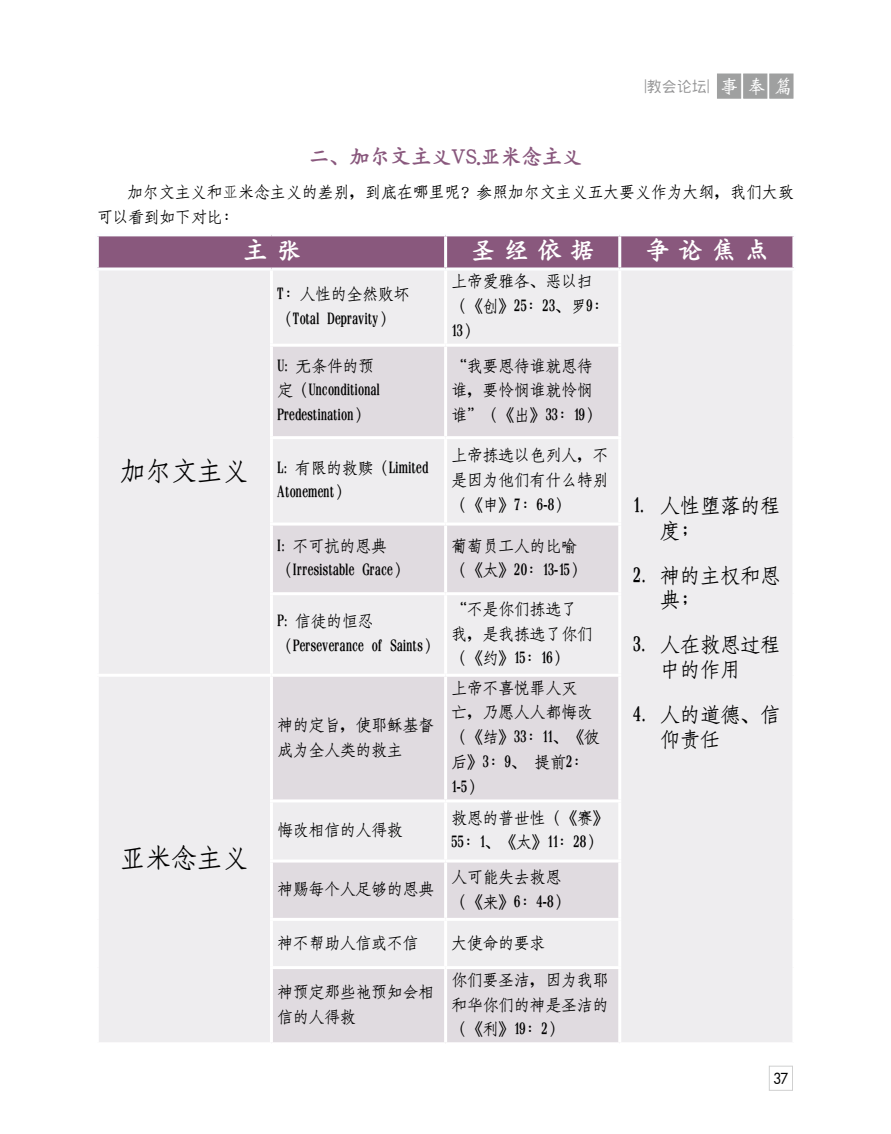
<style>
.page{position:relative;width:891px;height:1134px;background:#fff}
.page>*{position:absolute;margin:0;border:0;box-sizing:border-box;transform-origin:0 0}
.t1{font:27px "Han Wang Fang Song Medium Gb 5";color:#000;scale:.95 1}
.t2{font:25.5px "Han Wang Kai Bold Gb 5";letter-spacing:.34em;color:#fff}
.t3{font:21px/24.8px "Han Wang Fang Song Medium Gb 5";letter-spacing:.005em;color:#000;scale:.95 1}
.t4{font:21px "Han Wang Kai Bold Gb 5";color:#89587d}
.t5{font:16.5px/24.8px "Han Wang Fang Song Medium Gb 5";color:#000;scale:.95 1}
.t6{font:15px "Han Wang Hei Medium Gb 5";color:#949495}
.t7{font:14.85px "Futura Md";color:#000;scale:.91 1}
.s1{font-family:"Han Wang Wei Bei Medium Gb 5";font-size:19.5px;color:#fff}
.s2{font-family:"Fang Song"}
</style>
<div class="page">
<div style="left:99px;top:236px;width:693px;height:32px;background:#89587d"></div>
<div style="left:99px;top:271px;width:693px;height:771px;background:#eeedef"></div>
<svg style="left:273px;top:347px;width:345px;height:695px;background:#e6e2e6"></svg>
<hr style="left:270px;top:271px;width:3px;height:73px;background:#fff">
<hr style="left:444px;top:271px;width:3px;height:73px;background:#fff">
<hr style="left:618px;top:271px;width:3px;height:73px;background:#fff">
<hr style="left:270px;top:344px;width:176px;height:3px;background:#fff">
<hr style="left:270px;top:347px;width:3px;height:89px;background:#fff">
<hr style="left:446px;top:344px;width:175px;height:3px;background:#fff">
<hr style="left:444px;top:347px;width:3px;height:89px;background:#fff">
<hr style="left:618px;top:347px;width:3px;height:89px;background:#fff">
<hr style="left:270px;top:436px;width:176px;height:3px;background:#fff">
<hr style="left:270px;top:439px;width:3px;height:84px;background:#fff">
<hr style="left:446px;top:436px;width:175px;height:3px;background:#fff">
<hr style="left:444px;top:439px;width:3px;height:84px;background:#fff">
<hr style="left:618px;top:439px;width:3px;height:84px;background:#fff">
<hr style="left:270px;top:523px;width:176px;height:3px;background:#fff">
<hr style="left:270px;top:526px;width:3px;height:66px;background:#fff">
<hr style="left:446px;top:523px;width:175px;height:3px;background:#fff">
<hr style="left:444px;top:526px;width:3px;height:66px;background:#fff">
<hr style="left:618px;top:526px;width:3px;height:66px;background:#fff">
<hr style="left:270px;top:592px;width:176px;height:3px;background:#fff">
<hr style="left:270px;top:595px;width:3px;height:79px;background:#fff">
<hr style="left:446px;top:592px;width:175px;height:3px;background:#fff">
<hr style="left:444px;top:595px;width:3px;height:79px;background:#fff">
<hr style="left:618px;top:595px;width:3px;height:79px;background:#fff">
<hr style="left:96px;top:674px;width:175px;height:3px;background:#fff">
<hr style="left:271px;top:674px;width:175px;height:3px;background:#fff">
<hr style="left:270px;top:677px;width:3px;height:122px;background:#fff">
<hr style="left:446px;top:674px;width:175px;height:3px;background:#fff">
<hr style="left:444px;top:677px;width:3px;height:122px;background:#fff">
<hr style="left:618px;top:677px;width:3px;height:122px;background:#fff">
<hr style="left:270px;top:799px;width:176px;height:3px;background:#fff">
<hr style="left:270px;top:802px;width:3px;height:58px;background:#fff">
<hr style="left:446px;top:799px;width:175px;height:3px;background:#fff">
<hr style="left:444px;top:802px;width:3px;height:58px;background:#fff">
<hr style="left:618px;top:802px;width:3px;height:58px;background:#fff">
<hr style="left:270px;top:860px;width:176px;height:3px;background:#fff">
<hr style="left:270px;top:863px;width:3px;height:55px;background:#fff">
<hr style="left:446px;top:860px;width:175px;height:3px;background:#fff">
<hr style="left:444px;top:863px;width:3px;height:55px;background:#fff">
<hr style="left:618px;top:863px;width:3px;height:55px;background:#fff">
<hr style="left:270px;top:918px;width:176px;height:3px;background:#fff">
<hr style="left:270px;top:921px;width:3px;height:45px;background:#fff">
<hr style="left:446px;top:918px;width:175px;height:3px;background:#fff">
<hr style="left:444px;top:921px;width:3px;height:45px;background:#fff">
<hr style="left:618px;top:921px;width:3px;height:45px;background:#fff">
<hr style="left:270px;top:966px;width:176px;height:3px;background:#fff">
<hr style="left:270px;top:969px;width:3px;height:73px;background:#fff">
<hr style="left:446px;top:966px;width:175px;height:3px;background:#fff">
<hr style="left:444px;top:969px;width:3px;height:73px;background:#fff">
<hr style="left:618px;top:969px;width:3px;height:73px;background:#fff">
<hr style="left:444px;top:236px;width:3px;height:32px;background:#fcfeff">
<hr style="left:618px;top:236px;width:3px;height:32px;background:#fcfeff">
<div style="left:770px;top:74px;width:23px;height:24px;background:#9fa0a0"></div>
<div style="left:743px;top:74px;width:24px;height:24px;background:#9fa0a0;border:1px solid #9fa0a0"></div>
<div style="left:717px;top:74px;width:24px;height:24px;background:#9fa0a0"></div>
<div style="left:769px;top:1066px;width:24px;height:25px;background:#fff;border:1px solid #9fa0a0"></div>
<p class="t6" style="left:644px;top:79px;width:150px">|教會論壇| <span class="s1">事奉篇</span></p>
<p class="t4" style="left:309px;top:145px;width:275px">二、加爾文主義VS.亞米念主義</p>
<p class="t5" style="left:97px;top:180px;width:735px;text-indent:30px">加爾文主義和<span class="s2">亚</span>米念主義的差別，到底在哪裡呢？參照加爾文主義五大要義作為大綱，我們大致可以看到如下對比：</p>
<h2 class="t2" style="left:243px;top:236px;width:59px">主張</h2>
<h2 class="t2" style="left:471px;top:236px;width:126px">聖經依據</h2>
<h2 class="t2" style="left:645px;top:236px;width:126px">爭論焦點</h2>
<h1 class="t1" style="left:120px;top:457px;width:136px">加爾文主義</h1>
<h1 class="t1" style="left:120px;top:844px;width:136px">亞米念主義</h1>
<p class="t5" style="left:277px;top:282px;width:140px">T：人性的全然敗壞（Total Depravity）</p>
<p class="t5" style="left:452px;top:269px;width:167px">上帝愛雅各、惡以掃（《創》25：23、羅9：<br>13）</p>
<p class="t5" style="left:277px;top:354px;width:110px">U: 無條件的預定（Unconditional<br>Predestination）</p>
<p class="t5" style="left:452px;top:354px;width:159px">“我要恩待誰就恩待誰，要憐憫誰就憐憫誰”（《出》33：19）</p>
<p class="t5" style="left:277px;top:455px;width:161px">L: 有限的救贖（Limited<br>Atonement）</p>
<p class="t5" style="left:452px;top:443px;width:166px;text-align:justify">上帝揀選以色列人，不是因為他們有什么特別（《申》7：6-8）</p>
<p class="t5" style="left:277px;top:533px;width:140px">I: 不可抗的恩典（Irresistable Grace）</p>
<p class="t5" style="left:452px;top:533px;width:143px">葡萄員工人的比喻（《太》20：13-15）</p>
<p class="t5" style="left:277px;top:609px;width:171px">P: 信徒的恒忍（Perseverance of Saints）</p>
<p class="t5" style="left:452px;top:597px;width:150px">“不是你們揀選了我，是我揀選了你們（《約》15：16）</p>
<p class="t5" style="left:277px;top:713px;width:166px">神的定旨，使耶穌基督成為全人類的救主</p>
<p class="t5" style="left:277px;top:818px;width:134px">悔改相信的人得救</p>
<p class="t5" style="left:277px;top:877px;width:166px">神賜每個人足夠的恩典</p>
<p class="t5" style="left:452px;top:675px;width:157px">上帝不喜悅罪人滅<br>亡，乃願人人都悔改（《結》33：11、《彼后》3：9、 提前2：<br>1-5）</p>
<p class="t5" style="left:452px;top:805px;width:166px">救恩的普世性（《賽》<br>55：1、《太》11：28）</p>
<p class="t5" style="left:452px;top:865px;width:126px">人可能失去救恩（《來》6：4-8）</p>
<p class="t5" style="left:277px;top:930px;width:150px">神不幫助人信或不信</p>
<p class="t5" style="left:452px;top:930px;width:101px">大使命的要求</p>
<p class="t5" style="left:277px;top:980px;width:166px">神預定那些祂預知會相信的人得救</p>
<p class="t5" style="left:452px;top:968px;width:166px;text-align:justify">你們要聖潔，因為我耶和華你們的神是聖潔的（《利》19：2）</p>
<p class="t3" style="left:660px;top:493px;width:128px;text-indent:-27px">1. 人性墮落的程度；</p>
<p class="t3" style="left:660px;top:563px;width:128px;text-indent:-27px">2. 神的主權和恩典；</p>
<p class="t3" style="left:660px;top:633px;width:128px;text-indent:-27px">3. 人在救恩過程中的作用</p>
<p class="t3" style="left:660px;top:703px;width:128px;text-indent:-27px">4. 人的道德、信仰責任</p>
<p class="t7" style="left:773px;top:1068px;width:18px">37</p>
</div>
